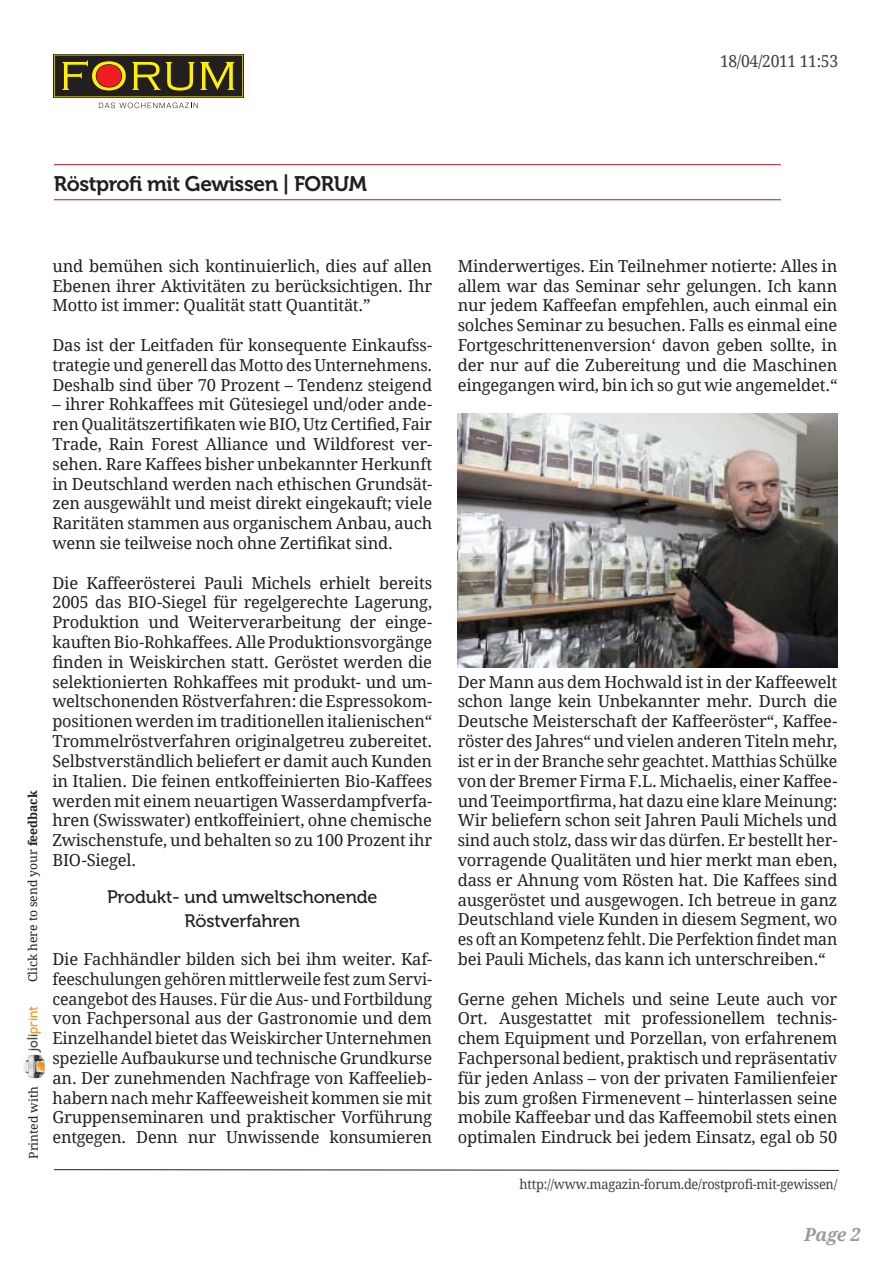
<style>
.page{position:relative;width:893px;height:1263px;background:#fff}
.page>*{position:absolute;margin:0;border:0;box-sizing:border-box;transform-origin:0 0}
.t1{font:21px "Museo 700";letter-spacing:-.02em;color:#231f20}
.t2{font:18px/24px "Museo 500";letter-spacing:-.005em;color:#231f20;text-align:center}
.t3{font:italic 700 18px "Droid Serif";color:#9d9a9b}
.t4{font:16.5px/19.8px "Droid Serif";letter-spacing:-.01em;color:#231f20;text-align:justify}
.t5{font:16.5px "Droid Serif";letter-spacing:-.02em;color:#3c3e40;scale:.95 1}
.t6{font:700 13.65px "Candela";color:#f49c30}
.t7{font:13.5px "Droid Serif";letter-spacing:-.02em;color:#3c3e40;scale:.95 1}
.t8{font:12.15px "Droid Serif";color:#231f20}
.s1{font-weight:700}
.s2{color:#464943}
</style>
<div class="page">
<img style="left:23px;top:1054px;width:22px;height:25px">
<svg style="left:53px;top:54px;width:191px;height:44px"></svg>
<svg style="left:54px;top:55px;width:189px;height:42px;background:#5c4a19"></svg>
<svg style="left:99px;top:103px;width:99px;height:5px"></svg>
<hr style="left:54px;top:164px;width:727px;height:1px;background:#b0272a">
<hr style="left:54px;top:199px;width:727px;height:1px;background:#b0272a">
<img style="left:458px;top:414px;width:379px;height:254px">
<svg style="left:54px;top:1169px;width:785px;height:2px;background:#908e8e"></svg>
<p class="t5" style="left:720px;top:51px;width:126px">18/04/2011 11:53</p>
<p class="t1" style="left:54px;top:172px;width:315px">Röstprofi mit Gewissen | FORUM</p>
<p class="t8" style="left:25px;top:982px;width:193px;rotate:-90deg">Click here to send your <span class="s1">feedback</span></p>
<p class="t6" style="left:24px;top:1051px;width:46px;rotate:-90deg"><span class="s2">joli</span>print</p>
<p class="t8" style="left:26px;top:1159px;width:74px;rotate:-90deg">Printed with</p>
<p class="t4" style="left:52px;top:256px;width:381px">und bemühen sich kontinuierlich, dies auf allen Ebenen ihrer Aktivitäten zu berücksichtigen. Ihr Motto ist immer: Qualität statt Quantität.”</p>
<p class="t4" style="left:52px;top:335px;width:381px">Das ist der Leitfaden für konsequente Einkaufss&shy;trategie und generell das Motto des Unternehmens.<br>Deshalb sind über 70 Prozent – Tendenz steigend</p>
<p class="t4" style="left:52px;top:395px;width:381px">– ihrer Rohkaffees mit Gütesiegel und/oder ande&shy;ren Qualitätszertifikaten wie BIO, Utz Certified, Fair Trade, Rain Forest Alliance und Wildforest ver&shy;sehen. Rare Kaffees bisher unbekannter Herkunft in Deutschland werden nach ethischen Grundsät&shy;zen ausgewählt und meist direkt eingekauft; viele Raritäten stammen aus organischem Anbau, auch wenn sie teilweise noch ohne Zertifikat sind.</p>
<p class="t4" style="left:52px;top:573px;width:381px">Die Kaffeerösterei Pauli Michels erhielt bereits 2005 das BIO-Siegel für regelgerechte Lagerung, Produktion und Weiterverarbeitung der einge&shy;kauften Bio-Rohkaffees. Alle Produktionsvorgänge finden in Weiskirchen statt. Geröstet werden die selektionierten Rohkaffees mit produkt- und um&shy;weltschonenden Röstverfahren: die Espressokom&shy;positionen werden im traditionellen italienischen“ Trommelröstverfahren originalgetreu zubereitet.<br>Selbstverständlich beliefert er damit auch Kunden in Italien. Die feinen entkoffeinierten Bio-Kaffees werden mit einem neuartigen Wasserdampfverfa&shy;hren (Swisswater) entkoffeiniert, ohne chemische Zwischenstufe, und behalten so zu 100 Prozent ihr BIO-Siegel.</p>
<p class="t2" style="left:107px;top:885px;width:272px">Produkt- und umweltschonende<br>Röstverfahren</p>
<p class="t4" style="left:52px;top:949px;width:381px">Die Fachhändler bilden sich bei ihm weiter. Kaf&shy;feeschulungen gehören mittlerweile fest zum Servi&shy;ceangebot des Hauses. Für die Aus- und Fortbildung von Fachpersonal aus der Gastronomie und dem Einzelhandel bietet das Weiskircher Unternehmen spezielle Aufbaukurse und technische Grundkurse an. Der zunehmenden Nachfrage von Kaffeelieb&shy;habern nach mehr Kaffeeweisheit kommen sie mit Gruppenseminaren und praktischer Vorführung entgegen. Denn nur Unwissende konsumieren</p>
<p class="t4" style="left:458px;top:256px;width:381px">Minderwertiges. Ein Teilnehmer notierte: Alles in allem war das Seminar sehr gelungen. Ich kann nur jedem Kaffeefan empfehlen, auch einmal ein solches Seminar zu besuchen. Falls es einmal eine Fortgeschrittenenversion‘ davon geben sollte, in der nur auf die Zubereitung und die Maschinen eingegangen wird, bin ich so gut wie angemeldet.“</p>
<p class="t4" style="left:458px;top:672px;width:381px">Der Mann aus dem Hochwald ist in der Kaffeewelt schon lange kein Unbekannter mehr. Durch die Deutsche Meisterschaft der Kaffeeröster“, Kaffee&shy;röster des Jahres“ und vielen anderen Titeln mehr, ist er in der Branche sehr geachtet. Matthias Schülke von der Bremer Firma F.L. Michaelis, einer Kaffee&shy;und Teeimportfirma, hat dazu eine klare Meinung:<br>Wir beliefern schon seit Jahren Pauli Michels und sind auch stolz, dass wir das dürfen. Er bestellt her&shy;vorragende Qualitäten und hier merkt man eben, dass er Ahnung vom Rösten hat. Die Kaffees sind ausgeröstet und ausgewogen. Ich betreue in ganz Deutschland viele Kunden in diesem Segment, wo es oft an Kompetenz fehlt. Die Perfektion findet man bei Pauli Michels, das kann ich unterschreiben.“</p>
<p class="t4" style="left:458px;top:989px;width:381px">Gerne gehen Michels und seine Leute auch vor Ort. Ausgestattet mit professionellem technis&shy;chem Equipment und Porzellan, von erfahrenem Fachpersonal bedient, praktisch und repräsentativ für jeden Anlass – von der privaten Familienfeier bis zum großen Firmenevent – hinterlassen seine mobile Kaffeebar und das Kaffeemobil stets einen optimalen Eindruck bei jedem Einsatz, egal ob 50</p>
<p class="t7" style="left:520px;top:1175px;width:336px">http://www.magazin-forum.de/rostprofi-mit-gewissen/</p>
<p class="t3" style="left:804px;top:1223px;width:58px">Page 2</p>
</div>
